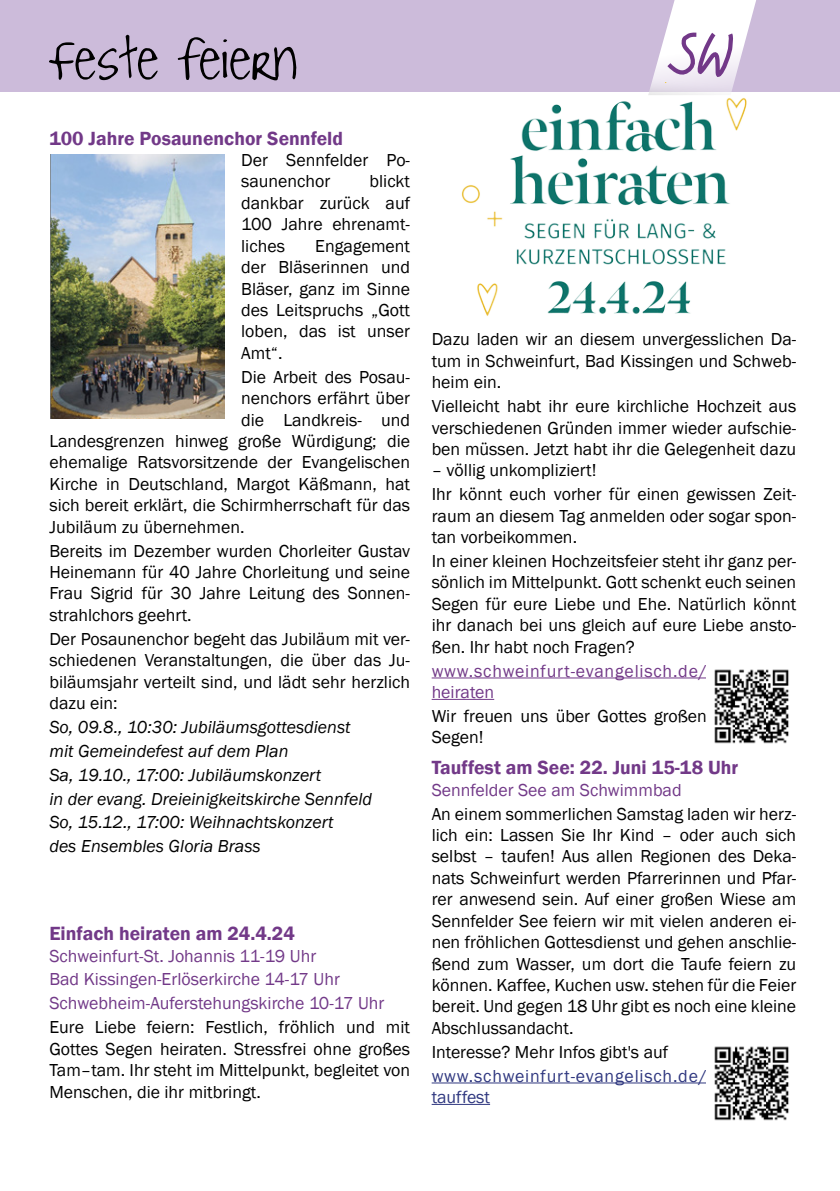
<style>
.page{position:relative;width:840px;height:1191px;background:#fff}
.page>*{position:absolute;margin:0;border:0;box-sizing:border-box;transform-origin:0 0}
.Joyful_Juliana{font:64px "Joyful Juliana";color:#000}
.fette_Überschrift_li{font:600 19.6px "Franklin Gothic";color:#723988}
.Lauftext{font:17.8px/21.4px "Franklin Gothic";color:#000;text-align:justify}
.Lauftext-2{font:italic 17.8px "Franklin Gothic";color:#000}
.Lauftext-3{font:17.8px "Franklin Gothic";color:#723988}
.Lauftext-4{font:17.8px/21.4px "Franklin Gothic";letter-spacing:.045em;color:#723988}
.Lauftext-5{font:17.8px/21.4px "Franklin Gothic";letter-spacing:.045em;color:#303880}
</style>
<div class="page">
<div style="left:0;top:0;width:839px;height:91px;background:#ccbbda"></div>
<svg style="left:651px;top:0;width:105px;height:83px"></svg>
<hr style="left:431px;top:677px;width:275px;height:1px;background:#723988">
<hr style="left:431px;top:699px;width:63px;height:1px;background:#723988">
<hr style="left:431px;top:1082px;width:275px;height:1px;background:#303880">
<hr style="left:431px;top:1104px;width:59px;height:1px;background:#303880">
<img style="left:51px;top:154px;width:173px;height:265px">
<img style="left:431px;top:83px;width:364px;height:233px">
<img style="left:714px;top:669px;width:75px;height:75px">
<img style="left:714px;top:1046px;width:75px;height:75px">
<p class="Joyful_Juliana" style="left:49px;top:29px;width:250px">Feste feiern</p>
<p class="fette_Überschrift_li" style="left:49px;top:126px;width:295px">100 Jahre Posaunenchor Sennfeld</p>
<p class="Lauftext" style="left:241px;top:150px;width:170px">Der Sennfelder Po&shy;saunenchor</p>
<p class="Lauftext" style="left:241px;top:171px;width:170px;text-indent:128px">blickt dankbar zurück auf 100 Jahre ehrenamt&shy;liches</p>
<p class="Lauftext" style="left:241px;top:235px;width:170px;text-indent:74px">Engagement der Bläserinnen und Bläser, ganz im Sinne des Leitspruchs „Gott loben, das ist unser Amt“.</p>
<p class="Lauftext" style="left:241px;top:366px;width:170px">Die Arbeit des Posau-</p>
<p class="Lauftext" style="left:241px;top:388px;width:170px">nenchors erfährt über</p>
<p class="Lauftext" style="left:241px;top:409px;width:170px">die Landkreis- und</p>
<p class="Lauftext" style="left:49px;top:431px;width:362px">Landesgrenzen hinweg große Würdigung; die</p>
<p class="Lauftext" style="left:49px;top:452px;width:362px">ehemalige Ratsvorsitzende der Evangelischen</p>
<p class="Lauftext" style="left:49px;top:473px;width:362px">Kirche in Deutschland, Margot Käßmann, hat</p>
<p class="Lauftext" style="left:49px;top:495px;width:362px">sich bereit erklärt, die Schirmherrschaft für das</p>
<p class="Lauftext" style="left:49px;top:516px;width:196px">Jubiläum zu übernehmen.</p>
<p class="Lauftext" style="left:49px;top:540px;width:362px">Bereits im Dezember wurden Chorleiter Gustav Heinemann für 40 Jahre Chorleitung und seine Frau Sigrid für 30 Jahre Leitung des Sonnen&shy;strahlchors geehrt.</p>
<p class="Lauftext" style="left:49px;top:628px;width:362px">Der Posaunenchor begeht das Jubiläum mit ver&shy;schiedenen Veranstaltungen, die über das Ju&shy;biläumsjahr verteilt sind, und lädt sehr herzlich dazu ein:</p>
<p class="Lauftext-2" style="left:49px;top:716px;width:302px">So, 09.8., 10:30: Jubiläumsgottesdienst</p>
<p class="Lauftext-2" style="left:49px;top:739px;width:240px">mit Gemeindefest auf dem Plan</p>
<p class="Lauftext-2" style="left:49px;top:763px;width:273px">Sa, 19.10., 17:00: Jubiläumskonzert</p>
<p class="Lauftext-2" style="left:49px;top:787px;width:324px">in der evang. Dreieinigkeitskirche Sennfeld</p>
<p class="Lauftext-2" style="left:49px;top:811px;width:286px">So, 15.12., 17:00: Weihnachtskonzert</p>
<p class="Lauftext-2" style="left:49px;top:835px;width:213px">des Ensembles Gloria Brass</p>
<p class="fette_Überschrift_li" style="left:49px;top:921px;width:247px">Einfach heiraten am 24.4.24</p>
<p class="Lauftext-3" style="left:49px;top:944px;width:268px">Schweinfurt-St. Johannis 11-19 Uhr</p>
<p class="Lauftext-3" style="left:49px;top:968px;width:292px">Bad Kissingen-Erlöserkirche 14-17 Uhr</p>
<p class="Lauftext-3" style="left:49px;top:992px;width:336px">Schwebheim-Auferstehungskirche 10-17 Uhr</p>
<p class="Lauftext" style="left:49px;top:1017px;width:362px">Eure Liebe feiern: Festlich, fröhlich und mit Gottes Segen heiraten. Stressfrei ohne großes Tam–tam. Ihr steht im Mittelpunkt, begleitet von Menschen, die ihr mitbringt.</p>
<p class="Lauftext" style="left:431px;top:329px;width:366px">Dazu laden wir an diesem unvergesslichen Da&shy;tum in Schweinfurt, Bad Kissingen und Schweb&shy;heim ein.</p>
<p class="Lauftext" style="left:431px;top:396px;width:366px">Vielleicht habt ihr eure kirchliche Hochzeit aus verschiedenen Gründen immer wieder aufschie&shy;ben müssen. Jetzt habt ihr die Gelegenheit dazu</p>
<p class="Lauftext" style="left:431px;top:460px;width:166px">– völlig unkompliziert!</p>
<p class="Lauftext" style="left:431px;top:484px;width:366px">Ihr könnt euch vorher für einen gewissen Zeit&shy;raum an diesem Tag anmelden oder sogar spon&shy;tan vorbeikommen.</p>
<p class="Lauftext" style="left:431px;top:551px;width:366px">In einer kleinen Hochzeitsfeier steht ihr ganz per&shy;sönlich im Mittelpunkt. Gott schenkt euch seinen Segen für eure Liebe und Ehe. Natürlich könnt ihr danach bei uns gleich auf eure Liebe ansto&shy;ßen. Ihr habt noch Fragen?</p>
<p class="Lauftext-4" style="left:431px;top:660px;width:276px">www.schweinfurt-evangelisch.de/ heiraten</p>
<p class="Lauftext" style="left:431px;top:705px;width:276px">Wir freuen uns über Gottes großen<br>Segen!</p>
<p class="fette_Überschrift_li" style="left:431px;top:755px;width:308px">Tauffest am See: 22. Juni 15-18 Uhr</p>
<p class="Lauftext-3" style="left:431px;top:778px;width:251px">Sennfelder See am Schwimmbad</p>
<p class="Lauftext" style="left:431px;top:803px;width:366px">An einem sommerlichen Samstag laden wir herz&shy;lich ein: Lassen Sie Ihr Kind – oder auch sich selbst – taufen! Aus allen Regionen des Deka&shy;nats Schweinfurt werden Pfarrerinnen und Pfar&shy;rer anwesend sein. Auf einer großen Wiese am Sennfelder See feiern wir mit vielen anderen ei&shy;nen fröhlichen Gottesdienst und gehen anschlie&shy;ßend zum Wasser, um dort die Taufe feiern zu können. Kaffee, Kuchen usw. stehen für die Feier bereit. Und gegen 18 Uhr gibt es noch eine kleine Abschlussandacht.</p>
<p class="Lauftext" style="left:431px;top:1041px;width:238px">Interesse? Mehr Infos gibt's auf</p>
<p class="Lauftext-5" style="left:431px;top:1065px;width:276px">www.schweinfurt-evangelisch.de/ tauffest</p>
</div>
